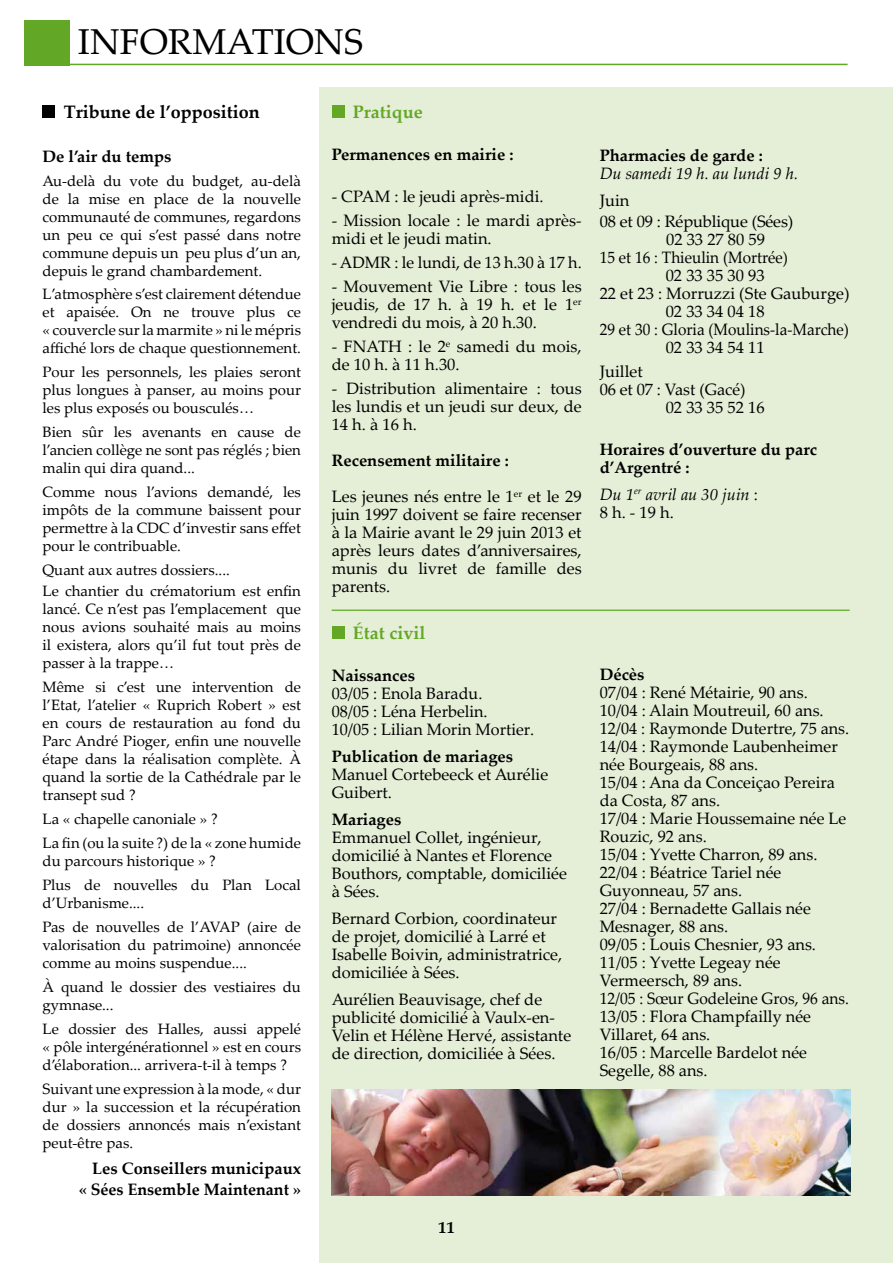
<style>
.page{position:relative;width:893px;height:1263px;background:#fff}
.page>*{position:absolute;margin:0;border:0;box-sizing:border-box;transform-origin:0 0}
.t1{font:36px "Palatino Linotype";color:#000}
.t2{font:700 18px "Palatino Linotype";color:#000}
.t3{font:700 18px "Palatino Linotype";color:#63a726}
.t4{font:16.5px/18px "Palatino Linotype";color:#000}
.t5{font:700 16.5px/21px "Palatino Linotype";color:#000;text-align:right}
.t6{font:16.5px "Palatino Linotype";color:#000;scale:.93 1}
.t7{font:italic 16.5px/18px "Palatino Linotype";color:#000}
.t8{font:15px/18px "Palatino Linotype";color:#000;text-align:justify}
.s1{font-weight:700}
.s2{font-style:normal}
</style>
<div class="page">
<div style="left:319px;top:87px;width:574px;height:1176px;background:#e5eed7"></div>
<div style="left:24px;top:20px;width:45px;height:45px;background:#63a726"></div>
<hr style="left:69px;top:64px;width:779px;height:1px;background:#63a726">
<div style="left:43px;top:105px;width:12px;height:13px;background:#000"></div>
<div style="left:332px;top:626px;width:12px;height:13px;background:#63a726"></div>
<div style="left:332px;top:105px;width:12px;height:13px;background:#63a726"></div>
<hr style="left:332px;top:609px;width:518px;height:2px;background:#63a726">
<img style="left:332px;top:1090px;width:518px;height:106px">
<h1 class="t1" style="left:78px;top:16px;width:287px">INFORMATIONS</h1>
<p class="t2" style="left:64px;top:99px;width:197px">Tribune de l’opposition</p>
<p class="t5" style="left:43px;top:145px;width:131px">De l’air du temps</p>
<p class="t8" style="left:43px;top:171px;width:260px">Au-delà du vote du budget, au-delà de la mise en place de la nouvelle communauté de communes, regardons un peu ce qui s’est passé dans notre commune depuis un peu plus d’un an, depuis le grand chambardement.</p>
<p class="t8" style="left:43px;top:285px;width:260px">L’atmosphère s’est clairement détendue et apaisée. On ne trouve plus ce « couvercle sur la marmite » ni le mépris affiché lors de chaque questionnement.</p>
<p class="t8" style="left:43px;top:363px;width:260px">Pour les personnels, les plaies seront plus longues à panser, au moins pour les plus exposés ou bousculés…</p>
<p class="t8" style="left:43px;top:423px;width:260px">Bien sûr les avenants en cause de l’ancien collège ne sont pas réglés ; bien malin qui dira quand...</p>
<p class="t8" style="left:43px;top:483px;width:260px">Comme nous l’avions demandé, les impôts de la commune baissent pour permettre à la CDC d’investir sans effet pour le contribuable.</p>
<p class="t8" style="left:43px;top:559px;width:260px;line-height:21px">Quant aux autres dossiers....<br>Le chantier du crématorium est enfin</p>
<p class="t8" style="left:43px;top:600px;width:260px">lancé. Ce n’est pas l’emplacement que nous avions souhaité mais au moins il existera, alors qu’il fut tout près de passer à la trappe…</p>
<p class="t8" style="left:43px;top:678px;width:260px">Même si c’est une intervention de l’Etat, l’atelier « Ruprich Robert » est en cours de restauration au fond du Parc André Pioger, enfin une nouvelle étape dans la réalisation complète. À quand la sortie de la Cathédrale par le transept sud ?</p>
<p class="t8" style="left:43px;top:807px;width:260px;line-height:24px">La « chapelle canoniale » ?<br>La fin (ou la suite ?) de la « zone humide</p>
<p class="t8" style="left:43px;top:849px;width:260px;line-height:24px">du parcours historique » ?<br>Plus de nouvelles du Plan Local</p>
<p class="t8" style="left:43px;top:890px;width:260px;line-height:24px">d’Urbanisme....<br>Pas de nouvelles de l’AVAP (aire de</p>
<p class="t8" style="left:43px;top:935px;width:260px">valorisation du patrimoine) annoncée comme au moins suspendue....</p>
<p class="t8" style="left:43px;top:977px;width:260px">À quand le dossier des vestiaires du gymnase...</p>
<p class="t8" style="left:43px;top:1019px;width:260px">Le dossier des Halles, aussi appelé « pôle intergénérationnel » est en cours d’élaboration... arrivera-t-il à temps ?</p>
<p class="t8" style="left:43px;top:1079px;width:260px">Suivant une expression à la mode, « dur dur » la succession et la récupération de dossiers annoncés mais n’existant peut-être pas.</p>
<p class="t5" style="left:79px;top:1157px;width:224px">Les Conseillers municipaux<br>« Sées Ensemble Maintenant »</p>
<p class="t3" style="left:353px;top:99px;width:71px">Pratique</p>
<p class="t5" style="left:332px;top:144px;width:183px">Permanences en mairie :</p>
<p class="t4" style="left:332px;top:187px;width:214px">- CPAM : le jeudi après-midi.</p>
<p class="t4" style="left:332px;top:211px;width:252px">- Mission locale : le mardi après&shy;midi et le jeudi matin.</p>
<p class="t4" style="left:332px;top:253px;width:252px">- ADMR : le lundi, de 13 h.30 à 17 h.</p>
<p class="t4" style="left:332px;top:277px;width:251px;text-align:justify">- Mouvement Vie Libre : tous les jeudis, de 17 h. à 19 h. et le 1<sup>er </sup>vendredi du mois, à 20 h.30.</p>
<p class="t4" style="left:332px;top:337px;width:252px">- FNATH : le 2<sup>e</sup> samedi du mois, de 10 h. à 11 h.30.</p>
<p class="t4" style="left:332px;top:379px;width:251px;text-align:justify">- Distribution alimentaire : tous les lundis et un jeudi sur deux, de 14 h. à 16 h.</p>
<p class="t4" style="left:332px;top:442px;width:251px;line-height:36px"><span class="s1">Recensement militaire :<br></span>Les jeunes nés entre le 1<sup>er</sup> et le 29</p>
<p class="t4" style="left:332px;top:505px;width:251px;text-align:justify">juin 1997 doivent se faire recenser à la Mairie avant le 29 juin 2013 et après leurs dates d’anniversaires, munis du livret de famille des parents.</p>
<p class="t3" style="left:353px;top:620px;width:74px">état civil</p>
<p class="t5" style="left:332px;top:665px;width:85px">Naissances</p>
<p class="t4" style="left:332px;top:684px;width:204px">03/05 : Enola Baradu.<br>08/05 : Léna Herbelin.<br>10/05 : Lilian Morin Mortier.</p>
<p class="t5" style="left:332px;top:746px;width:183px">Publication de mariages</p>
<p class="t4" style="left:332px;top:765px;width:218px">Manuel Cortebeeck et Aurélie<br>Guibert.</p>
<p class="t5" style="left:332px;top:809px;width:71px">Mariages</p>
<p class="t4" style="left:332px;top:828px;width:237px">Emmanuel Collet, ingénieur, domicilié à Nantes et Florence<br>Bouthors, comptable, domiciliée à Sées.</p>
<p class="t4" style="left:332px;top:909px;width:232px">Bernard Corbion, coordinateur de projet, domicilié à Larré et<br>Isabelle Boivin, administratrice, domiciliée à Sées.</p>
<p class="t4" style="left:332px;top:990px;width:241px">Aurélien Beauvisage, chef de publicité domicilié à Vaulx-en-<br>Velin et Hélène Hervé, assistante de direction, domiciliée à Sées.</p>
<p class="t5" style="left:600px;top:144px;width:165px">Pharmacies de garde :</p>
<p class="t7" style="left:600px;top:163px;width:200px">Du samedi 19 h. au lundi 9 h.</p>
<p class="t4" style="left:600px;top:189px;width:195px;line-height:21px">Juin<br>08 et 09 : République (Sées)</p>
<p class="t4" style="left:666px;top:229px;width:100px">02 33 27 80 59</p>
<p class="t6" style="left:600px;top:245px;width:204px">15 et 16 : Thieulin (Mortrée)</p>
<p class="t4" style="left:666px;top:265px;width:100px">02 33 35 30 93</p>
<p class="t4" style="left:600px;top:283px;width:251px">22 et 23 : Morruzzi (Ste Gauburge)</p>
<p class="t4" style="left:666px;top:301px;width:100px">02 33 34 04 18</p>
<p class="t6" style="left:600px;top:317px;width:270px">29 et 30 : Gloria (Moulins-la-Marche)</p>
<p class="t4" style="left:666px;top:337px;width:100px">02 33 34 54 11</p>
<p class="t4" style="left:600px;top:361px;width:45px">Juillet</p>
<p class="t4" style="left:600px;top:379px;width:147px">06 et 07 : Vast (Gacé)</p>
<p class="t4" style="left:666px;top:397px;width:100px">02 33 35 52 16</p>
<p class="t5" style="left:600px;top:439px;width:219px;line-height:18px;text-align:left">Horaires d’ouverture du parc d’Argentré :</p>
<p class="t7" style="left:600px;top:484px;width:160px">Du 1<sup>er</sup> avril au 30 juin <span class="s2">:<br>8 h. - 19 h.</span></p>
<p class="t5" style="left:600px;top:663px;width:46px">Décès</p>
<p class="t4" style="left:600px;top:683px;width:251px">07/04 : René Métairie, 90 ans.<br>10/04 : Alain Moutreuil, 60 ans.<br>12/04 : Raymonde Dutertre, 75 ans.<br>14/04 : Raymonde Laubenheimer née Bourgeais, 88 ans.<br>15/04 : Ana da Conceiçao Pereira da Costa, 87 ans.<br>17/04 : Marie Houssemaine née Le<br>Rouzic, 92 ans.<br>15/04 : Yvette Charron, 89 ans.<br>22/04 : Béatrice Tariel née<br>Guyonneau, 57 ans.<br>27/04 : Bernadette Gallais née<br>Mesnager, 88 ans.<br>09/05 : Louis Chesnier, 93 ans.<br>11/05 : Yvette Legeay née<br>Vermeersch, 89 ans.<br>12/05 : Sœur Godeleine Gros, 96 ans.<br>13/05 : Flora Champfailly née<br>Villaret, 64 ans.<br>16/05 : Marcelle Bardelot née<br>Segelle, 88 ans.</p>
<p class="t5" style="left:438px;top:1216px;width:18px">11</p>
</div>
